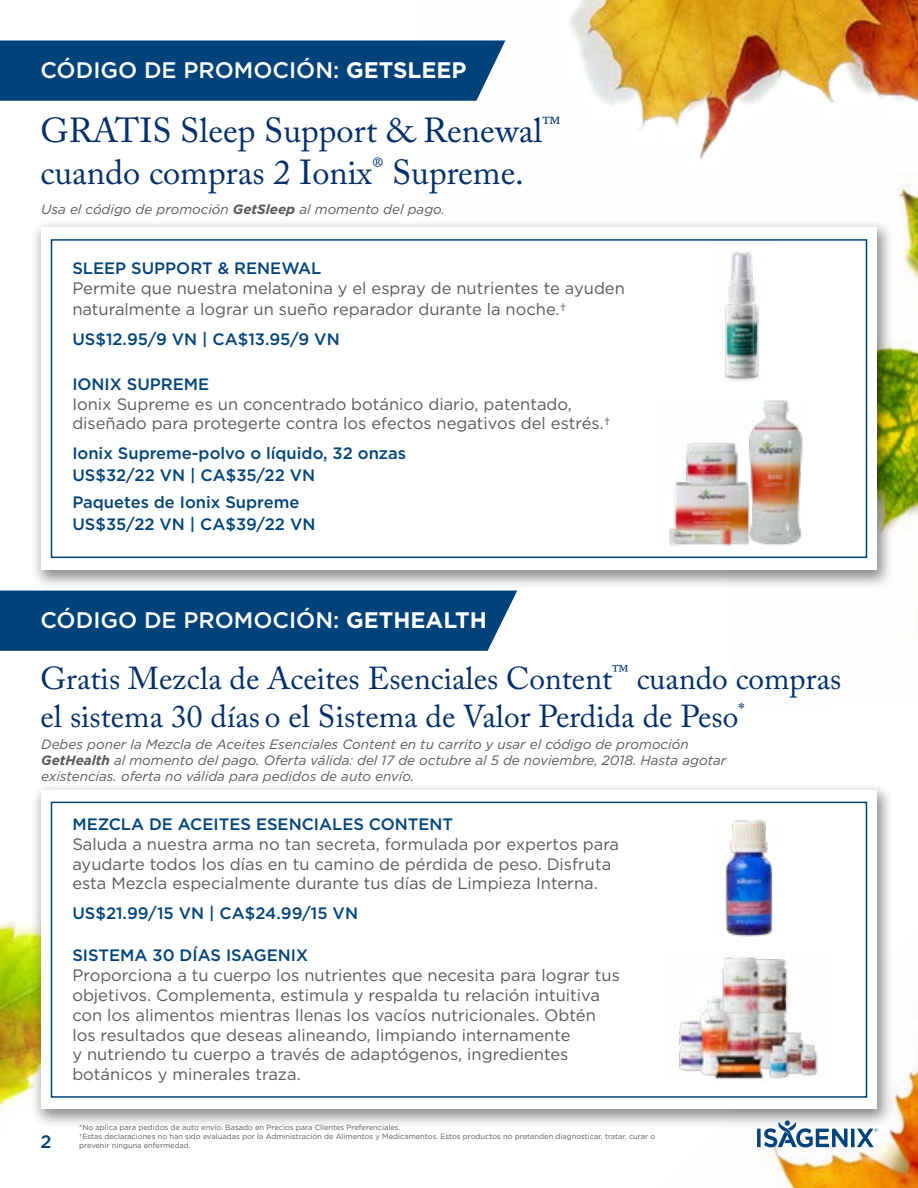
<style>
.page{position:relative;width:918px;height:1188px;background:#fff}
.page>*{position:absolute;margin:0;border:0;box-sizing:border-box;transform-origin:0 0}
.t1{font:34.5px/41.4px "Adobe Caslon Pro";color:#002f6c}
.t2{font:31.5px/37.8px "Adobe Caslon Pro";color:#002f6c}
.t3{font:500 22.5px "Gotham";color:#fff}
.t4{font:500 18px "Gotham";color:#00437b}
.t5{font:16.5px/19.8px "Gotham";color:#58595b}
.t6{font:500 16.5px/21.6px "Gotham";color:#00437b}
.t7{font:italic 13.5px/16.2px "Gotham";color:#58595b}
.t8{font:7.5px/9px "Gotham";color:#58595b}
.s1{font-weight:700}
</style>
<div class="page">
<img style="left:505px;top:0;width:413px;height:159px">
<img style="left:0;top:920px;width:31px;height:186px">
<img style="left:895px;top:180px;width:23px;height:456px">
<img style="left:757px;top:1008px;width:161px;height:180px">
<div style="left:31px;top:219px;width:864px;height:371px;background:#000;opacity:.45"></div>
<div style="left:41px;top:227px;width:836px;height:343px;background:#fff"></div>
<div style="left:51px;top:239px;width:816px;height:319px;border:2px solid #00437b"></div>
<div style="left:31px;top:783px;width:864px;height:346px;background:#000;opacity:.45"></div>
<div style="left:41px;top:791px;width:836px;height:318px;background:#fff"></div>
<div style="left:51px;top:802px;width:816px;height:296px;border:2px solid #00437b"></div>
<div style="left:0;top:40px;width:505px;height:61px;background:#00427a"></div>
<img style="left:669px;top:400px;width:137px;height:146px">
<img style="left:725px;top:252px;width:35px;height:129px">
<div style="left:0;top:591px;width:517px;height:60px;background:#00427a"></div>
<img style="left:722px;top:820px;width:51px;height:117px">
<img style="left:678px;top:957px;width:140px;height:123px">
<svg style="left:757px;top:1120px;width:121px;height:27px"></svg>
<h3 class="t3" style="left:40px;top:56px;width:428px">CÓDIGO DE PROMOCIÓN: <span class="s1">GETSLEEP</span></h3>
<h1 class="t1" style="left:40px;top:110px;width:522px">GRATIS Sleep Support &amp; Renewal<sup>™ </sup>cuando compras 2 Ionix<sup>®</sup> Supreme.</h1>
<p class="t7" style="left:41px;top:201px;width:405px">Usa el código de promoción <span class="s1">GetSleep</span> al momento del pago.</p>
<p class="t6" style="left:72px;top:257px;width:251px">SLEEP SUPPORT &amp; RENEWAL</p>
<p class="t5" style="left:72px;top:277px;width:554px;line-height:21.6px">Permite que nuestra melatonina y el espray de nutrientes te ayuden naturalmente a lograr un sueño reparador durante la noche.†</p>
<p class="t6" style="left:72px;top:328px;width:269px">US$12.95/9 VN | CA$13.95/9 VN</p>
<p class="t6" style="left:72px;top:373px;width:138px">IONIX SUPREME</p>
<p class="t5" style="left:72px;top:393px;width:540px">Ionix Supreme es un concentrado botánico diario, patentado, diseñado para protegerte contra los efectos negativos del estrés.†</p>
<p class="t6" style="left:72px;top:442px;width:335px">Ionix Supreme-polvo o líquido, 32 onzas<br>US$32/22 VN | CA$35/22 VN</p>
<p class="t6" style="left:72px;top:491px;width:245px">Paquetes de Ionix Supreme<br>US$35/22 VN | CA$39/22 VN</p>
<h3 class="t3" style="left:40px;top:606px;width:448px">CÓDIGO DE PROMOCIÓN: <span class="s1">GETHEALTH</span></h3>
<h2 class="t2" style="left:40px;top:659px;width:802px">Gratis Mezcla de Aceites Esenciales Content<sup>™</sup> cuando compras el sistema 30 días o el Sistema de Valor Perdida de Peso<sup>*</sup></h2>
<p class="t7" style="left:41px;top:736px;width:687px">Debes poner la Mezcla de Aceites Esenciales Content en tu carrito y usar el código de promoción<br><span class="s1">GetHealth</span> al momento del pago. Oferta válida: del 17 de octubre al 5 de noviembre, 2018. Hasta agotar existencias. oferta no válida para pedidos de auto envío.</p>
<p class="t6" style="left:72px;top:813px;width:382px">MEZCLA DE ACEITES ESENCIALES CONTENT</p>
<p class="t5" style="left:72px;top:834px;width:548px">Saluda a nuestra arma no tan secreta, formulada por expertos para ayudarte todos los días en tu camino de pérdida de peso. Disfruta esta Mezcla especialmente durante tus días de Limpieza Interna.</p>
<p class="t6" style="left:72px;top:902px;width:287px">US$21.99/15 VN | CA$24.99/15 VN</p>
<p class="t4" style="left:40px;top:1129px;width:13px">2</p>
<p class="t6" style="left:72px;top:945px;width:237px">SISTEMA 30 DÍAS ISAGENIX</p>
<p class="t5" style="left:72px;top:965px;width:549px">Proporciona a tu cuerpo los nutrientes que necesita para lograr tus objetivos. Complementa, estimula y respalda tu relación intuitiva con los alimentos mientras llenas los vacíos nutricionales. Obtén los resultados que deseas alineando, limpiando internamente<br>y nutriendo tu cuerpo a través de adaptógenos, ingredientes botánicos y minerales traza.</p>
<p class="t8" style="left:79px;top:1122px;width:578px">*No aplica para pedidos de auto envío. Basado en Precios para Clientes Preferenciales.<br>†Estas declaraciones no han sido evaluadas por la Administración de Alimentos y Medicamentos. Estos productos no pretenden diagnosticar, tratar, curar o prevenir ninguna enfermedad.</p>
</div>
